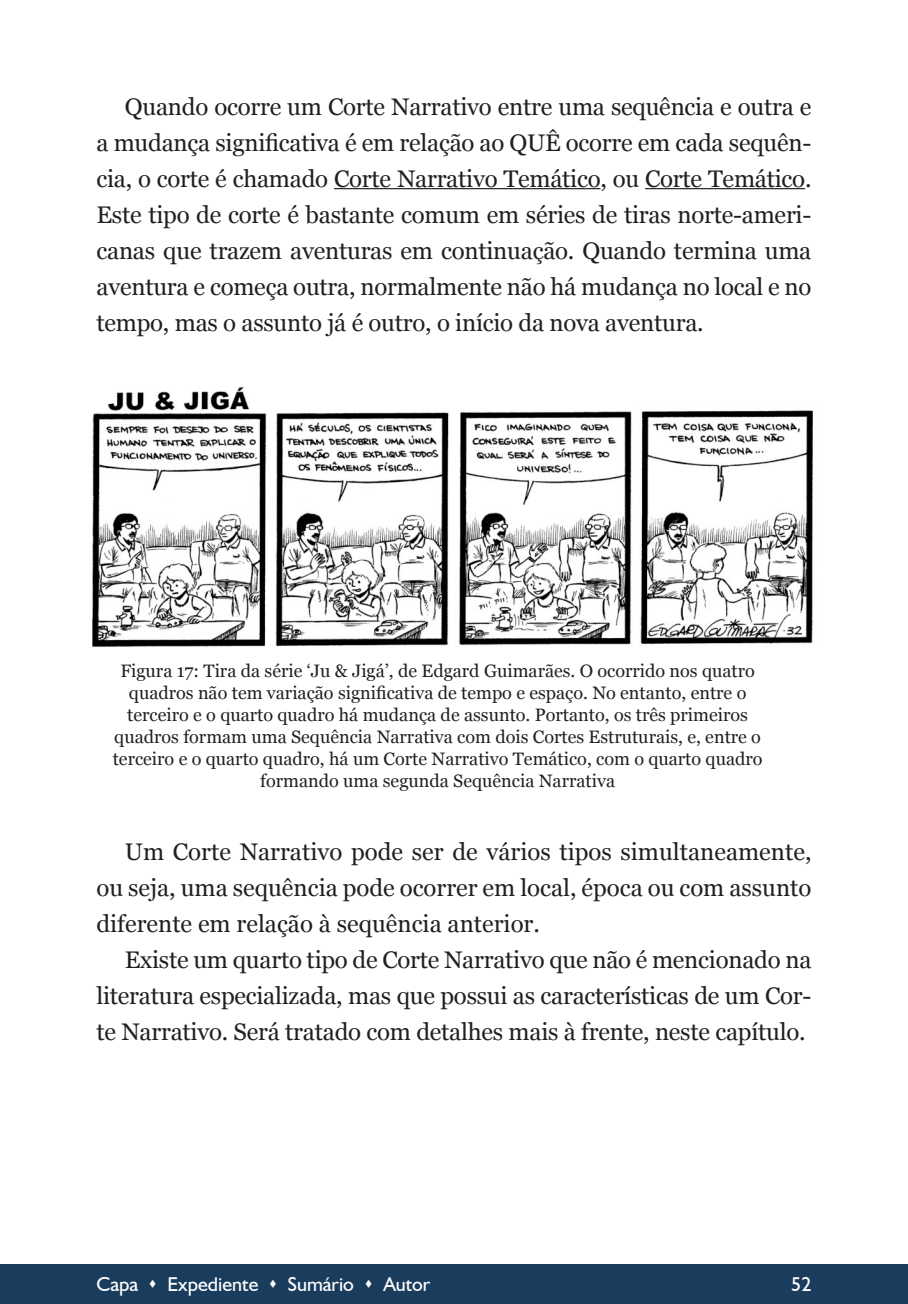
<style>
.page{position:relative;width:908px;height:1304px;background:#fff}
.page>*{position:absolute;margin:0;border:0;box-sizing:border-box;transform-origin:0 0}
.t1{font:24px/36px "Georgia";letter-spacing:-.01em;color:#231f20;text-align:justify}
.t2{font:20px "Humanist 521 BT";color:#fff}
.t3{font:18px/22px "Georgia";color:#231f20;text-align:center}
</style>
<div class="page">
<div style="left:0;top:1265px;width:907px;height:39px;background:#1a3c5d"></div>
<hr style="left:334px;top:188px;width:266px;height:1px;background:#231f20">
<hr style="left:644px;top:188px;width:160px;height:1px;background:#231f20">
<img style="left:92px;top:386px;width:721px;height:261px">
<p class="t1" style="left:96px;top:87px;width:716px;text-indent:28px">Quando ocorre um Corte Narrativo entre uma sequência e outra e a mudança significativa é em relação ao QUÊ ocorre em cada sequên&shy;cia, o corte é chamado Corte Narrativo Temático, ou Corte Temático.<br>Este tipo de corte é bastante comum em séries de tiras norte-ameri&shy;canas que trazem aventuras em continuação. Quando termina uma aventura e começa outra, normalmente não há mudança no local e no tempo, mas o assunto já é outro, o início da nova aventura.</p>
<p class="t3" style="left:113px;top:659px;width:651px">Figura 17: Tira da série ‘Ju &amp; Jigá’, de Edgard Guimarães. O ocorrido nos quatro quadros não tem variação significativa de tempo e espaço. No entanto, entre o terceiro e o quarto quadro há mudança de assunto. Portanto, os três primeiros quadros formam uma Sequência Narrativa com dois Cortes Estruturais, e, entre o terceiro e o quarto quadro, há um Corte Narrativo Temático, com o quarto quadro formando uma segunda Sequência Narrativa</p>
<p class="t1" style="left:96px;top:833px;width:716px;text-indent:28px">Um Corte Narrativo pode ser de vários tipos simultaneamente, ou seja, uma sequência pode ocorrer em local, época ou com assunto diferente em relação à sequência anterior.</p>
<p class="t1" style="left:96px;top:941px;width:716px;text-indent:28px">Existe um quarto tipo de Corte Narrativo que não é mencionado na literatura especializada, mas que possui as características de um Cor&shy;te Narrativo. Será tratado com detalhes mais à frente, neste capítulo.</p>
<p class="t2" style="left:96px;top:1272px;width:335px">Capa ▲ Expediente ▲ Sumário ▲ Autor</p>
<p class="t2" style="left:791px;top:1272px;width:22px">52</p>
</div>
